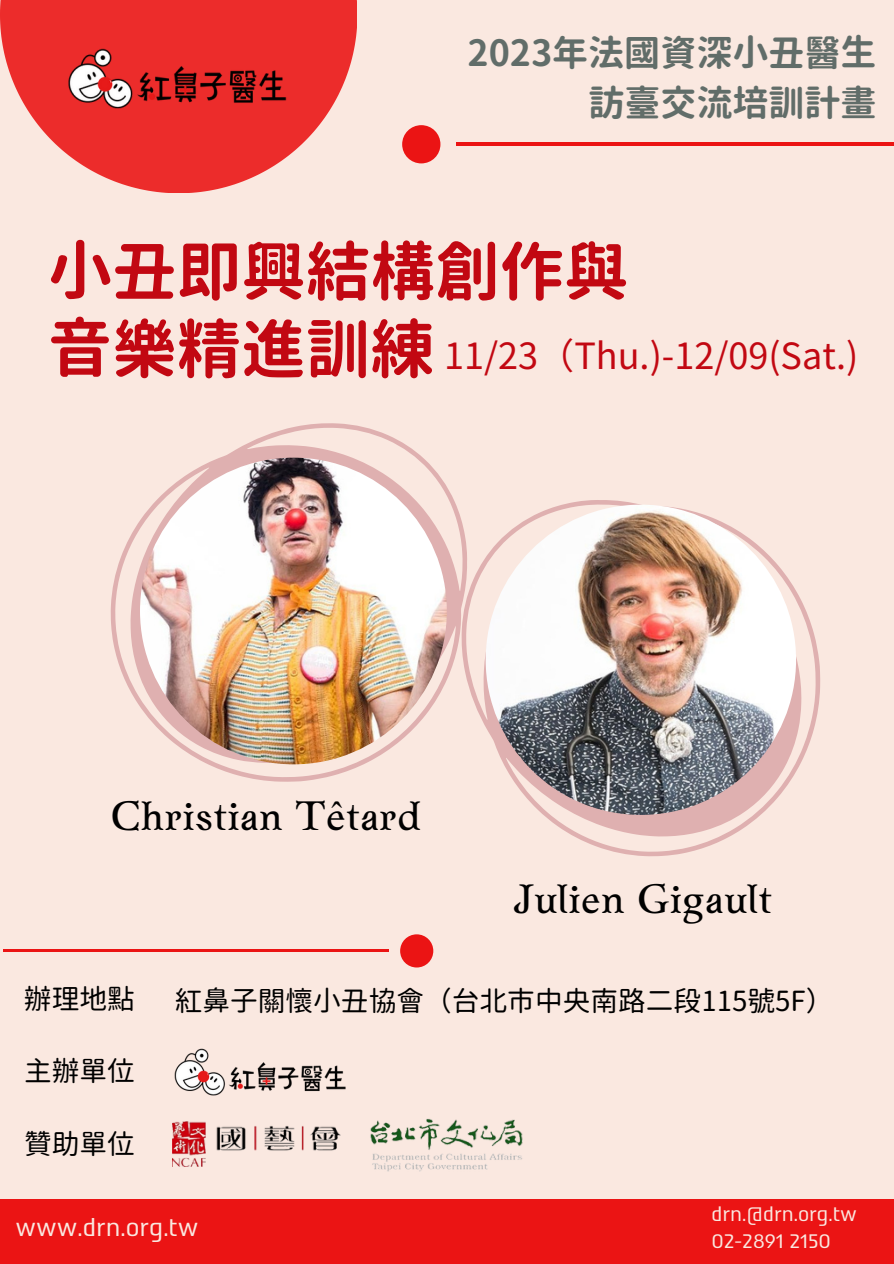
<style>
.page{position:relative;width:894px;height:1264px;background:#fff}
.page>*{position:absolute;margin:0;border:0;box-sizing:border-box;transform-origin:0 0}
.t1{font:700 64.5px "Gen Jyuu Gothic";color:#c20812}
.t2{font:40.5px "Zenaida";color:#000}
.t3{font:36px "Noto Sans TC";color:#c20812}
.t4{font:700 36px "Gen Jyuu Gothic";color:#616d69}
.t5{font:27.75px "Gen Jyuu Gothic";color:#000}
.t6{font:24px "Atlas DL3.1 AAA";color:#fae8e0}
.t7{font:19.5px "Atlas DL3.1 AAA";color:#fae8e0}
</style>
<div class="page">
<div style="left:0;top:0;width:893px;height:1263px;background:#fae8e0"></div>
<svg style="left:467px;top:500px;width:353px;height:356px"></svg>
<img style="left:485px;top:504px;width:310px;height:311px;border-radius:50%">
<svg style="left:111px;top:423px;width:356px;height:358px"></svg>
<img style="left:140px;top:457px;width:306px;height:307px;border-radius:50%">
<svg style="left:0;top:0;width:357px;height:193px;fill:#ec2c2b"></svg>
<img style="left:66px;top:49px;width:222px;height:59px">
<div style="left:0;top:1199px;width:893px;height:64px;background:#eb1414"></div>
<hr style="left:456px;top:143px;width:437px;height:3px;background:#eb1414">
<div style="left:402px;top:125px;width:38px;height:38px;background:#eb1414;border-radius:50%"></div>
<img style="left:172px;top:1121px;width:168px;height:45px">
<img style="left:370px;top:1119px;width:153px;height:53px">
<img style="left:174px;top:1048px;width:172px;height:47px">
<hr style="left:3px;top:949px;width:386px;height:3px;background:#eb1414">
<div style="left:400px;top:934px;width:33px;height:33px;background:#eb1414;border-radius:50%"></div>
<p class="t4" style="left:467px;top:28px;width:410px">2023年法國資深小丑醫生</p>
<p class="t4" style="left:588px;top:77px;width:289px">訪臺交流培訓計畫</p>
<p class="t1" style="left:48px;top:226px;width:582px">小丑即興結構創作與</p>
<p class="t1" style="left:48px;top:303px;width:388px">音樂精進訓練</p>
<p class="t3" style="left:444px;top:327px;width:415px">11/23（Thu.)-12/09(Sat.)</p>
<p class="t2" style="left:110px;top:790px;width:312px">Christian Têtard</p>
<p class="t2" style="left:513px;top:872px;width:260px">Julien Gigault</p>
<p class="t5" style="left:24px;top:978px;width:112px">辦理地點</p>
<p class="t5" style="left:24px;top:1051px;width:112px">主辦單位</p>
<p class="t5" style="left:24px;top:1123px;width:112px">贊助單位</p>
<p class="t5" style="left:175px;top:981px;width:660px">紅鼻子關懷小丑協會（台北市中央南路二段115號5F）</p>
<p class="t6" style="left:16px;top:1213px;width:184px">www.drn.org.tw</p>
<p class="t7" style="left:711px;top:1202px;width:147px">drn.@drn.org.tw</p>
<p class="t7" style="left:711px;top:1229px;width:121px">02-2891 2150</p>
</div>
